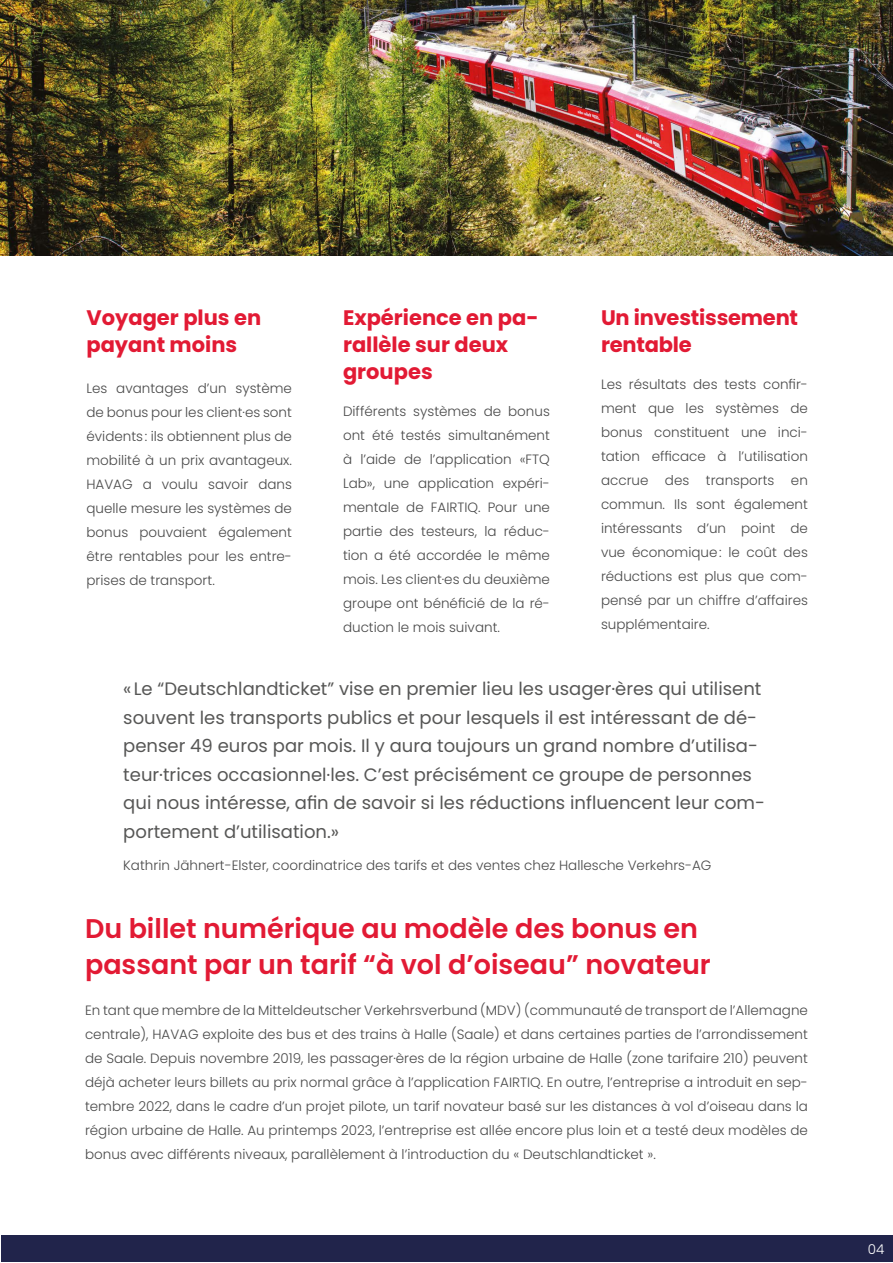
<style>
.page{position:relative;width:893px;height:1263px;background:#fff}
.page>*{position:absolute;margin:0;border:0;box-sizing:border-box;transform-origin:0 0}
.t1{font:600 27px/36px "Poppins";color:#e21a34}
.t2{font:700 21px/27px "Poppins";color:#e21a34}
.t3{font:18px/28.5px "Poppins";color:#575756}
.t4{font:300 13.5px/24px "Poppins";color:#4a4a4a;text-align:justify}
.t5{font:300 13.5px "Poppins";color:#fff}
</style>
<div class="page">
<div style="left:1px;top:1235px;width:891px;height:27px;background:#21244b"></div>
<img style="left:1px;top:1px;width:891px;height:254px">
<h2 class="t2" style="left:86px;top:305px;width:176px">Voyager plus en payant moins</h2>
<p class="t4" style="left:86px;top:377px;width:207px">Les avantages d’un système de bonus pour les client·es sont évidents: ils obtiennent plus de mobilité à un prix avantageux.<br>HAVAG a voulu savoir dans quelle mesure les systèmes de bonus pouvaient également être rentables pour les entre&shy;prises de transport.</p>
<h2 class="t2" style="left:343px;top:305px;width:197px">Expérience en pa&shy;rallèle sur deux groupes</h2>
<p class="t4" style="left:343px;top:399px;width:208px">Différents systèmes de bonus ont été testés simultanément à l’aide de l’application «FTQ Lab», une application expéri&shy;mentale de FAIRTIQ. Pour une partie des testeurs, la réduc&shy;tion a été accordée le même mois. Les client·es du deuxième groupe ont bénéficié de la ré&shy;duction le mois suivant.</p>
<h2 class="t2" style="left:601px;top:305px;width:199px">Un investissement rentable</h2>
<p class="t4" style="left:601px;top:372px;width:208px">Les résultats des tests confir&shy;ment que les systèmes de bonus constituent une inci&shy;tation efficace à l’utilisation accrue des transports en commun. Ils sont également intéressants d’un point de vue économique: le coût des réductions est plus que com&shy;pensé par un chiffre d’affaires supplémentaire.</p>
<p class="t3" style="left:123px;top:674px;width:643px">« Le “Deutschlandticket” vise en premier lieu les usager·ères qui utilisent souvent les transports publics et pour lesquels il est intéressant de dé&shy;penser 49 euros par mois. Il y aura toujours un grand nombre d’utilisa&shy;teur·trices occasionnel·les. C’est précisément ce groupe de personnes qui nous intéresse, afin de savoir si les réductions influencent leur com&shy;portement d’utilisation.»</p>
<p class="t4" style="left:123px;top:853px;width:590px">Kathrin Jähnert-Elster, coordinatrice des tarifs et des ventes chez Hallesche Verkehrs-AG</p>
<h1 class="t1" style="left:85px;top:911px;width:627px">Du billet numérique au modèle des bonus en passant par un tarif “à vol d’oiseau” novateur</h1>
<p class="t4" style="left:85px;top:999px;width:724px">En tant que membre de la Mitteldeutscher Verkehrsverbund (MDV) (communauté de transport de l’Allemagne centrale), HAVAG exploite des bus et des trains à Halle (Saale) et dans certaines parties de l’arrondissement de Saale. Depuis novembre 2019, les passager·ères de la région urbaine de Halle (zone tarifaire 210) peuvent déjà acheter leurs billets au prix normal grâce à l’application FAIRTIQ. En outre, l’entreprise a introduit en sep&shy;tembre 2022, dans le cadre d’un projet pilote, un tarif novateur basé sur les distances à vol d’oiseau dans la région urbaine de Halle. Au printemps 2023, l’entreprise est allée encore plus loin et a testé deux modèles de bonus avec différents niveaux, parallèlement à l’introduction du « Deutschlandticket ».</p>
<p class="t5" style="left:868px;top:1239px;width:18px">04</p>
</div>
